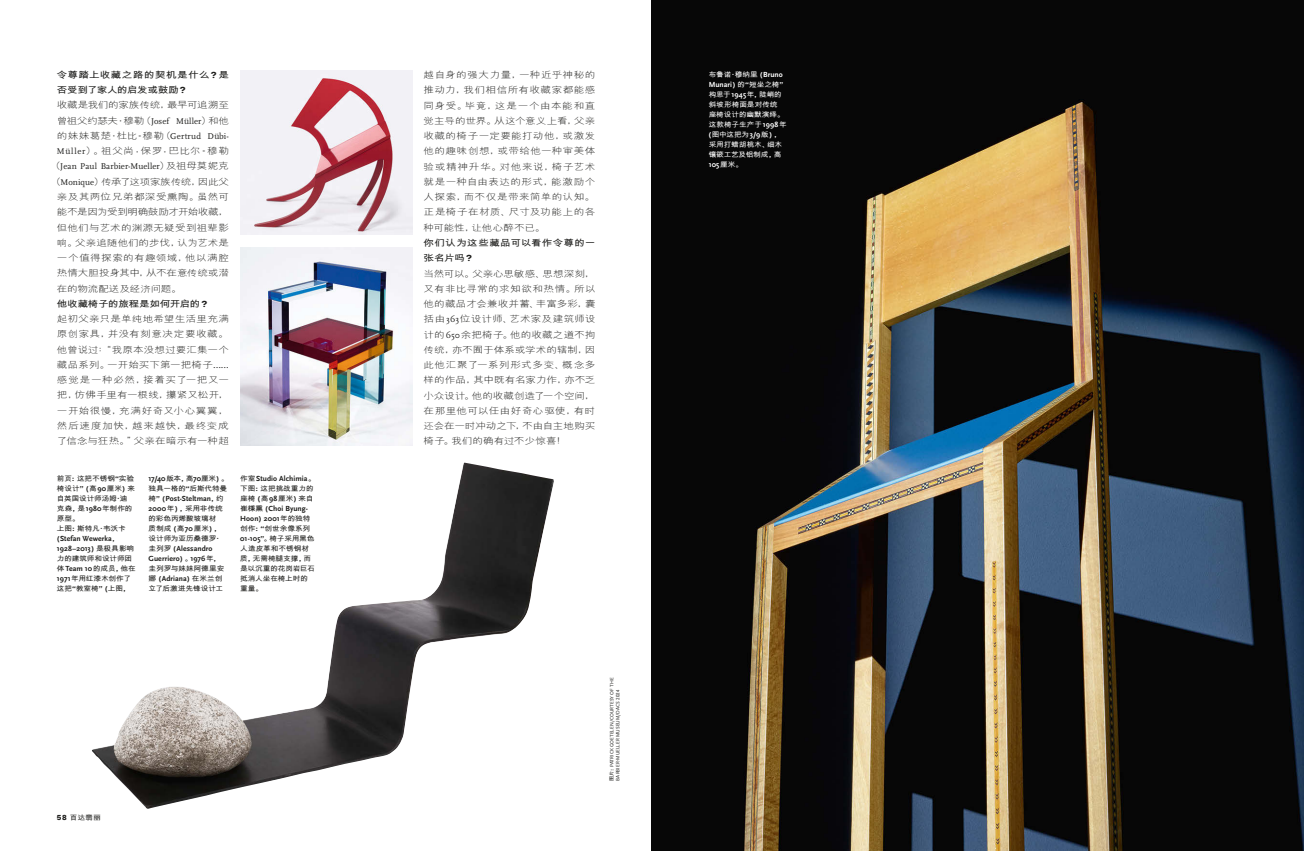
<style>
.page{position:relative;width:1304px;height:851px;background:#fff}
.page>*{position:absolute;margin:0;border:0;box-sizing:border-box;transform-origin:0 0}
.t1{font:300 8.8px/15.2px "M Hei GB";letter-spacing:.015em;color:#1d1d1b;scale:1.2 1}
.t2{font:300 8.8px "M Hei GB";letter-spacing:.05em;color:#1d1d1b;scale:1.2 1}
.t3{font:300 8.8px "M Hei GB";letter-spacing:-.035em;color:#1d1d1b;scale:1.2 1}
.t4{font:300 8.8px "M Hei GB";letter-spacing:.045em;color:#1d1d1b;scale:1.2 1}
.t5{font:8.8px "Scala Pro";letter-spacing:.005em;color:#1d1d1b}
.t6{font:700 8.8px "M Hei GB18030";letter-spacing:-.02em;color:#1d1d1b;scale:1.2 1}
.t7{font:8.8px "Scala Pro";letter-spacing:.005em;color:#1d1d1b;scale:1.2 1}
.t8{font:300 8.8px "M Hei GB";letter-spacing:-.02em;color:#1d1d1b;scale:1.2 1}
.t9{font:300 8.8px "M Hei GB";letter-spacing:-.04em;color:#1d1d1b;scale:1.2 1}
.t10{font:300 8.8px "M Hei GB";letter-spacing:-.005em;color:#1d1d1b;scale:1.2 1}
.t11{font:300 8.8px "M Hei GB";letter-spacing:-.01em;color:#1d1d1b;scale:1.2 1}
.t12{font:700 8.8px "M Hei GB18030";letter-spacing:.045em;color:#1d1d1b;scale:1.2 1}
.t13{font:300 8.8px "M Hei GB";letter-spacing:.065em;color:#1d1d1b;scale:1.2 1}
.t14{font:300 8.8px "M Hei GB";letter-spacing:-.015em;color:#1d1d1b;scale:1.2 1}
.t15{font:700 7.7px/10px "Scala Sans Pro";letter-spacing:.005em;color:#1d1d1b}
.t16{font:700 7.7px "Scala Sans Pro";color:#fff}
.t17{font:700 6.9px/10px "M Hei GB18030";letter-spacing:-.02em;color:#1d1d1b;scale:1.11 1}
.t18{font:700 6.9px "M Hei GB18030";letter-spacing:-.02em;color:#fff;scale:1.11 1}
.t19{font:700 6.8px "M Hei GB18030";color:#1d1d1b;scale:1.11 1}
.t20{font:5px/6px "Scala Sans Pro";letter-spacing:.01em;color:#1d1d1b}
.s1{font-family:"Scala Pro";font-weight:400}
.s2{font-family:"M Hei GB";font-weight:300}
.s3{font-family:"Scala Sans Pro";font-size:7.7px}
.s4{font-family:"Scala Sans Pro"}
.s5{font-family:"M Hei GB18030";font-size:6.9px}
.s6{font-family:"Neue Haas Unica W1 G";font-weight:800;font-size:7.5px}
.s7{font-family:"M Hei GB18030";font-weight:700}
</style>
<div class="page">
<img style="left:92px;top:462px;width:462px;height:346px">
<img style="left:240px;top:71px;width:172px;height:163px">
<img style="left:240px;top:247px;width:172px;height:198px">
<img style="left:652px;top:0;width:652px;height:850px">
<p class="t12" style="left:57px;top:70px;width:145px">令尊踏上收藏之路的契机是什么？是</p>
<p class="t6" style="left:57px;top:85px;width:111px">否受到了家人的启发或鼓励？</p>
<p class="t8" style="left:57px;top:101px;width:145px">收藏是我们的家族传统，最早可追溯至</p>
<p class="t3" style="left:57px;top:116px;width:145px">曾祖父约瑟夫<span class="s1">·</span>穆勒（<span class="s1">Josef Müller</span>）和他</p>
<p class="t7" style="left:57px;top:131px;width:145px"><span class="s2">的妹妹葛楚</span>·<span class="s2">杜比</span>-<span class="s2">穆勒（</span>Gertrud Dübi-</p>
<p class="t1" style="left:57px;top:143px;width:145px"><span class="s1">Müller</span>）。祖父尚<span class="s1">·</span>保罗<span class="s1">·</span>巴比尔<span class="s1">-</span> 穆勒</p>
<p class="t5" style="left:51px;top:161px;width:180px"><span class="s2">（</span>Jean Paul Barbier-Mueller<span class="s2">）及祖母莫妮克</span></p>
<p class="t3" style="left:51px;top:177px;width:150px">（<span class="s1">Monique</span>）传承了这项家族传统，因此父</p>
<p class="t2" style="left:57px;top:192px;width:145px">亲及其两位兄弟都深受熏陶。虽然可</p>
<p class="t9" style="left:57px;top:208px;width:145px">能不是因为受到明确鼓励才开始收藏，</p>
<p class="t1" style="left:57px;top:219px;width:145px">但他们与艺术的渊源无疑受到祖辈影</p>
<p class="t10" style="left:57px;top:238px;width:145px">响。父亲追随他们的步伐，认为艺术是</p>
<p class="t4" style="left:57px;top:253px;width:145px">一个值得探索的有趣领域，他以满腔</p>
<p class="t11" style="left:57px;top:269px;width:145px">热情大胆投身其中，从不在意传统或潜</p>
<p class="t14" style="left:57px;top:284px;width:106px">在的物流配送及经济问题。</p>
<p class="t6" style="left:57px;top:298px;width:129px">他收藏椅子的旅程是如何开启的？</p>
<p class="t1" style="left:57px;top:311px;width:145px">起初父亲只是单纯地希望生活里充满</p>
<p class="t4" style="left:57px;top:330px;width:145px">原创家具，并没有刻意决定要收藏。</p>
<p class="t1" style="left:57px;top:341px;width:145px">他曾说过：“我原本没想过要汇集一个</p>
<p class="t1" style="left:57px;top:357px;width:145px">藏品系列。一开始买下第一把椅子<span class="s1">……</span></p>
<p class="t2" style="left:57px;top:375px;width:145px">感觉是一种必然，接着买了一把又一</p>
<p class="t1" style="left:57px;top:387px;width:145px">把，仿佛手里有一根线，攥紧又松开，</p>
<p class="t2" style="left:57px;top:406px;width:145px">一开始很慢，充满好奇又小心翼翼，</p>
<p class="t13" style="left:57px;top:421px;width:145px">然后速度加快，越来越快，最终变成</p>
<p class="t1" style="left:57px;top:433px;width:145px">了信念与狂热。”父亲在暗示有一种超</p>
<p class="t17" style="left:57px;top:473px;width:72px">前页：这把不锈钢“实验椅设计”（高<span class="s3">90</span>厘米）来自英国设计师汤姆<span class="s4">·</span>迪克森，是<span class="s3">1980</span>年制作的原型。<br>上图：斯特凡<span class="s4">·</span>韦沃卡</p>
<p class="t15" style="left:57px;top:533px;width:79px;text-indent:-4px"><span class="s5">（</span>Stefan Wewerka<span class="s5">，<br></span>1928–2013<span class="s5">）是极具影响</span></p>
<p class="t17" style="left:57px;top:553px;width:72px">力的建筑师和设计师团体<span class="s3">Team 10</span>的成员，他在<br><span class="s3">1971</span>年用红漆木创作了这把“教室椅”（上图，</p>
<p class="t17" style="left:149px;top:473px;width:74px"><span class="s3">17/40</span>版本，高<span class="s3">70</span>厘米）。独具一格的“后斯代特曼</p>
<p class="t15" style="left:149px;top:493px;width:77px"><span class="s5">椅”（</span>Post-Steltman<span class="s5">，约</span></p>
<p class="t17" style="left:149px;top:503px;width:68px"><span class="s3">2000</span>年），采用非传统的彩色丙烯酸玻璃材质制成（高<span class="s3">70</span>厘米），设计师为亚历桑德罗<span class="s4">·</span></p>
<p class="t15" style="left:149px;top:543px;width:74px"><span class="s5">圭列罗（</span>Alessandro<br>Guerriero<span class="s5">）。</span>1976<span class="s5">年，</span></p>
<p class="t17" style="left:149px;top:563px;width:70px">圭列罗与妹妹阿德里安娜（<span class="s3">Adriana</span>）在米兰创立了后激进先锋设计工</p>
<p class="t15" style="left:240px;top:473px;width:77px"><span class="s5">作室</span>Studio Alchimia<span class="s5">。</span></p>
<p class="t17" style="left:240px;top:483px;width:68px">下图：这把挑战重力的座椅（高<span class="s3">98</span>厘米）来自</p>
<p class="t15" style="left:240px;top:503px;width:72px"><span class="s5">崔棅熏（</span>Choi Byung-<br>Hoon<span class="s5">）</span>2001<span class="s5">年的独特</span></p>
<p class="t17" style="left:240px;top:523px;width:69px">创作：“创世余像系列<br><span class="s3">01-105</span>”。椅子采用黑色人造皮革和不锈钢材质，无需椅腿支撑，而是以沉重的花岗岩巨石抵消人坐在椅上时的重量。</p>
<p class="t19" style="left:57px;top:813px;width:41px"><span class="s6">58</span> 百达翡丽</p>
<p class="t1" style="left:424px;top:67px;width:145px">越自身的强大力量，一种近乎神秘的推动力，我们相信所有收藏家都能感同身受。毕竟，这是一个由本能和直觉主导的世界。从这个意义上看，父亲收藏的椅子一定要能打动他，或激发他的趣味创想，或带给他一种审美体验或精神升华。对他来说，椅子艺术就是一种自由表达的形式，能激励个人探索，而不仅是带来简单的认知。正是椅子在材质、尺寸及功能上的各种可能性，让他心醉不已。<br><span class="s7">你们认为这些藏品可以看作令尊的一张名片吗？<br></span>当然可以。父亲心思敏感、思想深刻，又有非比寻常的求知欲和热情。所以他的藏品才会兼收并蓄、丰富多彩，囊括由<span class="s1">363</span>位设计师、艺术家及建筑师设计的<span class="s1">650</span>余把椅子。他的收藏之道不拘传统，亦不囿于体系或学术的辖制，因此他汇聚了一系列形式多变、概念多样的作品，其中既有名家力作，亦不乏小众设计。他的收藏创造了一个空间，在那里他可以任由好奇心驱使，有时还会在一时冲动之下，不由自主地购买椅子。我们的确有过不少惊喜！</p>
<p class="t18" style="left:709px;top:70px;width:68px">布鲁诺<span class="s4">·</span>穆纳里（<span class="s3">Bruno</span></p>
<p class="t18" style="left:709px;top:80px;width:69px"><span class="s3">Munari</span>）的“短坐之椅”</p>
<p class="t18" style="left:709px;top:90px;width:68px">构思于<span class="s3">1945</span>年，陡峭的</p>
<p class="t18" style="left:709px;top:100px;width:64px">斜坡形椅面是对传统</p>
<p class="t18" style="left:709px;top:110px;width:70px">座椅设计的幽默演绎。</p>
<p class="t18" style="left:709px;top:120px;width:72px">这款椅子生产于<span class="s3">1998</span>年</p>
<p class="t18" style="left:704px;top:130px;width:71px">（图中这把为<span class="s3">3/9</span>版），</p>
<p class="t18" style="left:709px;top:140px;width:68px">采用打蜡胡桃木、细木</p>
<p class="t18" style="left:709px;top:150px;width:67px">镶篏工艺及铝制成，高</p>
<p class="t16" style="left:709px;top:160px;width:36px">105<span class="s5">厘米。</span></p>
<p class="t20" style="left:609px;top:780px;width:104px;rotate:-90deg"><span class="s7">图片：</span>PATRICK GOETELEN/COURTESY OF THE<br>BARBIER-MUELLER MUSEUM/DACS 2024</p>
</div>
